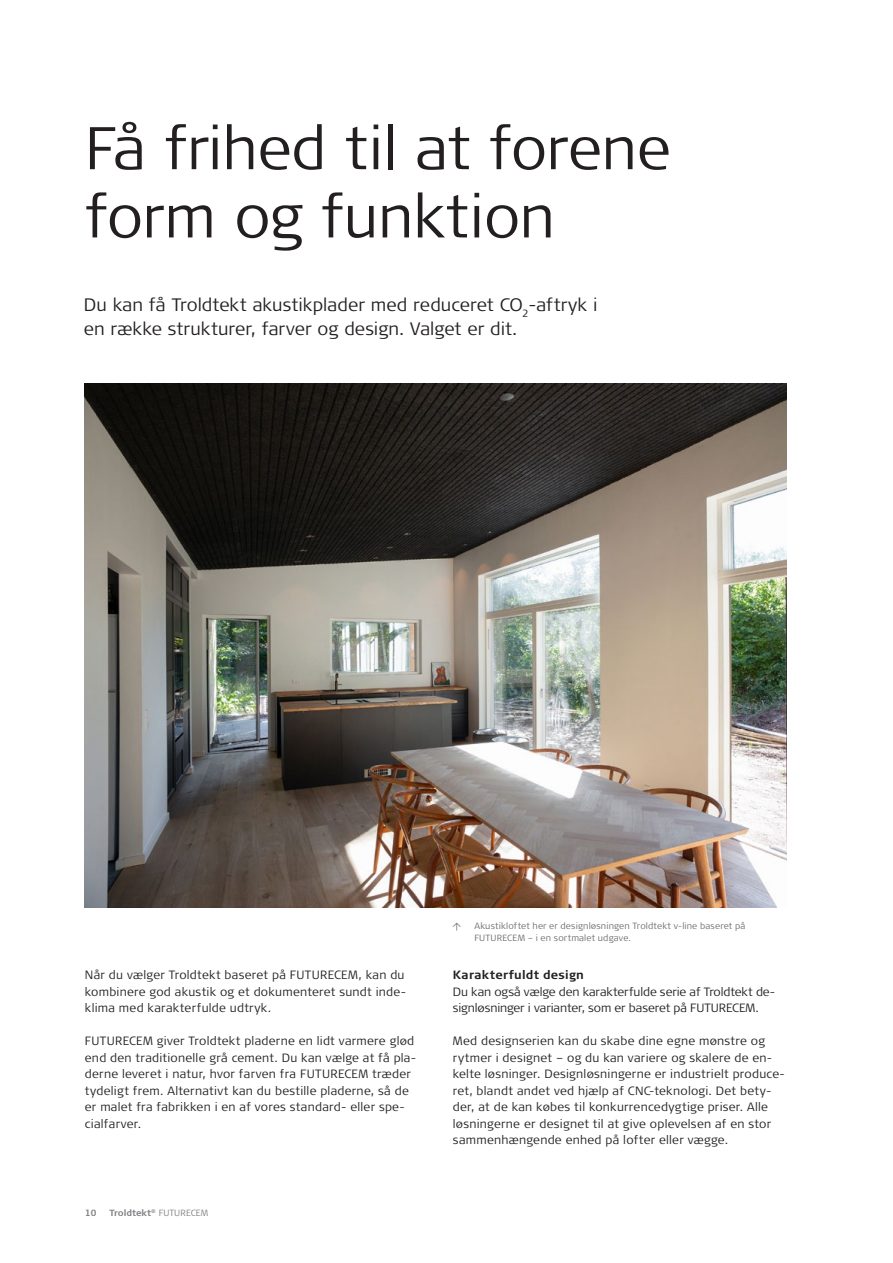
<style>
.page{position:relative;width:893px;height:1263px;background:#fff}
.page>*{position:absolute;margin:0;border:0;box-sizing:border-box;transform-origin:0 0}
.Rubrik{font:300 60px/68.2px "Signa Pro";letter-spacing:-.005em;color:#231f20}
.Underrubrik{font:300 18px/24px "Signa Pro";letter-spacing:.005em;color:#231f20}
.Brødtext{font:300 12px/16.5px "Signa Pro";letter-spacing:.02em;color:#231f20}
.Brødtext-2{font:300 12px/16.5px "Signa Pro";letter-spacing:-.01em;color:#231f20}
.Mellemrubrik{font:700 12px "Signa Pro";letter-spacing:.02em;color:#231f20}
.Brødtext-3{font:300 9px/12px "Signa Pro";letter-spacing:.015em;color:#6c6d70}
.t1{font:700 9px "Signa Pro";color:#808285}
.s1{font-weight:300}
</style>
<div class="page">
<img style="left:85px;top:384px;width:702px;height:523px">
<p class="Rubrik" style="left:85px;top:111px;width:587px">Få frihed til at forene form og funktion</p>
<p class="Underrubrik" style="left:84px;top:292px;width:515px">Du kan få Troldtekt akustikplader med reduceret CO<sub>2</sub>-aftryk i en række strukturer, farver og design. Valget er dit.</p>
<p class="Brødtext" style="left:85px;top:966px;width:323px">Når du vælger Troldtekt baseret på FUTURECEM, kan du kombinere god akustik og et dokumenteret sundt inde&shy;klima med karakterfulde udtryk.</p>
<p class="Brødtext" style="left:85px;top:1032px;width:333px">FUTURECEM giver Troldtekt pladerne en lidt varmere glød end den traditionelle grå cement. Du kan vælge at få pla&shy;derne leveret i natur, hvor farven fra FUTURECEM træder tydeligt frem. Alternativt kan du bestille pladerne, så de er malet fra fabrikken i en af vores standard- eller spe&shy;cialfarver.</p>
<p class="t1" style="left:85px;top:1206px;width:13px">10</p>
<p class="t1" style="left:109px;top:1206px;width:100px">Troldtekt<sup>®</sup> <span class="s1">FUTURECEM</span></p>
<p class="Brødtext-3" style="left:453px;top:919px;width:10px">↑</p>
<p class="Brødtext-3" style="left:474px;top:919px;width:273px">Akustikloftet her er designløsningen Troldtekt v-line baseret på<br>FUTURECEM – i en sortmalet udgave.</p>
<p class="Mellemrubrik" style="left:453px;top:967px;width:133px">Karakterfuldt design</p>
<p class="Brødtext-2" style="left:453px;top:983px;width:324px">Du kan også vælge den karakterfulde serie af Troldtekt de&shy;signløsninger i varianter, som er baseret på FUTURECEM.</p>
<p class="Brødtext" style="left:453px;top:1032px;width:334px">Med designserien kan du skabe dine egne mønstre og rytmer i designet – og du kan variere og skalere de en&shy;kelte løsninger. Designløsningerne er industrielt produce&shy;ret, blandt andet ved hjælp af CNC-teknologi. Det bety&shy;der, at de kan købes til konkurrencedygtige priser. Alle løsningerne er designet til at give oplevelsen af en stor sammenhængende enhed på lofter eller vægge.</p>
</div>
